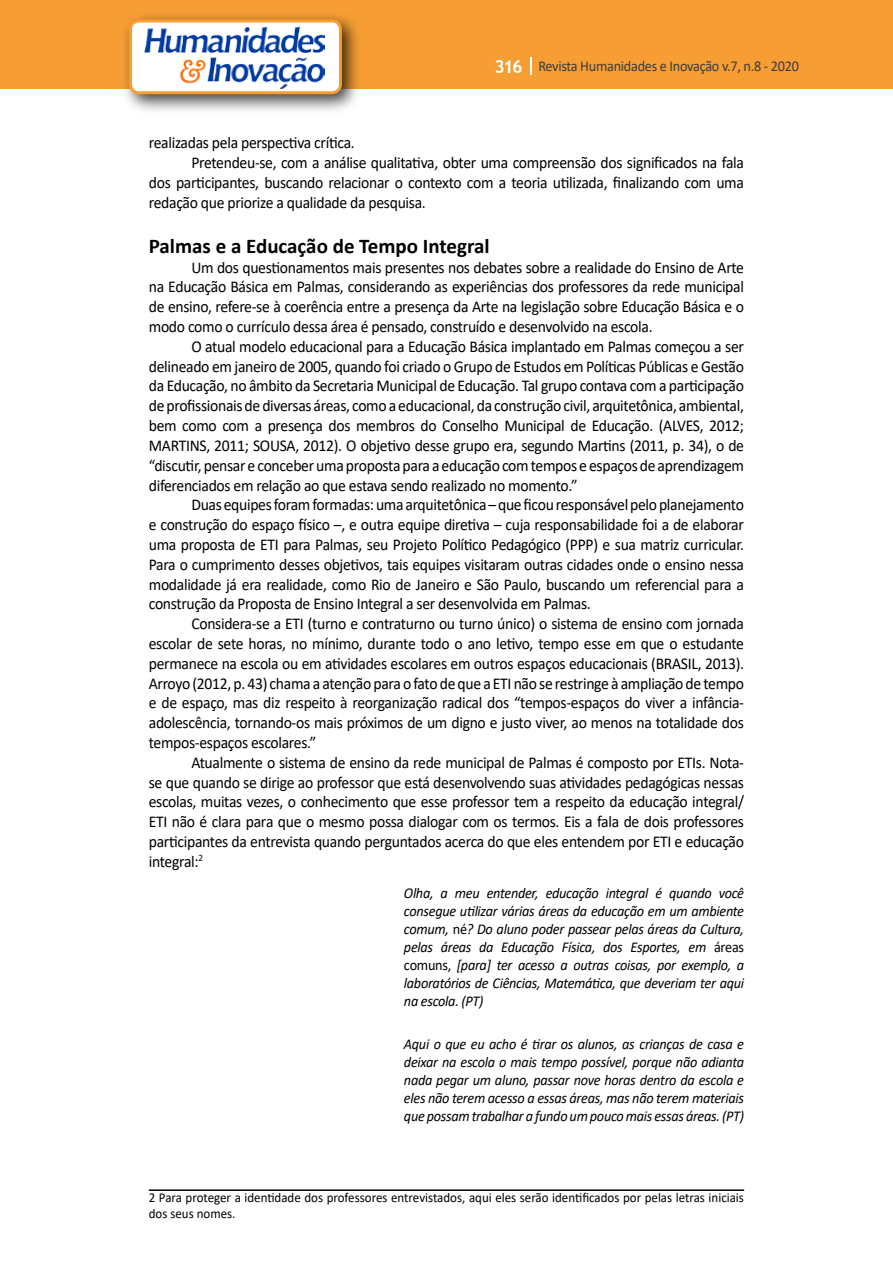
<style>
.page{position:relative;width:893px;height:1263px;background:#fff}
.page>*{position:absolute;margin:0;border:0;box-sizing:border-box;transform-origin:0 0}
.t1{font:700 21px "Calibri";color:#000}
.t2{font:16.5px/19.8px "Calibri";letter-spacing:-.02em;color:#000;text-align:justify;scale:.95 1}
.t3{font:italic 15px/18px "Calibri";letter-spacing:-.02em;color:#000;text-align:justify;scale:.95 1}
.t4{font:15px "Calibri";letter-spacing:-.02em;color:#3c3c3b;scale:.95 1}
.t5{font:13.5px/16.2px "Calibri";color:#000;scale:.96 1}
.s1{font-family:"Trebuchet MS";font-weight:700;font-size:18px;color:#fff}
.s2{font-style:normal}
</style>
<div class="page">
<div style="left:0;top:0;width:893px;height:88px;background:#f69e34"></div>
<svg style="left:530px;top:57px;width:2px;height:18px"></svg>
<div style="left:121px;top:11px;width:241px;height:103px;background:#000;opacity:.75"></div>
<div style="left:130px;top:21px;width:210px;height:72px;background:#fff;border-radius:9px"></div>
<img style="left:144px;top:27px;width:181px;height:62px">
<div style="left:129px;top:19px;width:213px;height:75px;border:3px solid #f69e34;border-radius:9px"></div>
<hr style="left:149px;top:1189px;width:595px;height:2px;background:#000">
<p class="t4" style="left:495px;top:56px;width:322px"><span class="s1">316</span> Revista Humanidades e Inovação v.7, n.8 - 2020</p>
<p class="t2" style="left:149px;top:133px;width:218px">realizadas pela perspectiva crítica.</p>
<p class="t2" style="left:191px;top:152px;width:583px">Pretendeu-se, com a análise qualitativa, obter uma compreensão dos significados na fala</p>
<p class="t2" style="left:149px;top:172px;width:628px">dos participantes, buscando relacionar o contexto com a teoria utilizada, finalizando com uma</p>
<p class="t2" style="left:149px;top:192px;width:293px">redação que priorize a qualidade da pesquisa.</p>
<p class="t1" style="left:149px;top:231px;width:342px">Palmas e a Educação de Tempo Integral</p>
<p class="t2" style="left:149px;top:257px;width:628px;text-indent:43px">Um dos questionamentos mais presentes nos debates sobre a realidade do Ensino de Arte na Educação Básica em Palmas, considerando as experiências dos professores da rede municipal de ensino, refere-se à coerência entre a presença da Arte na legislação sobre Educação Básica e o modo como o currículo dessa área é pensado, construído e desenvolvido na escola.</p>
<p class="t2" style="left:149px;top:336px;width:628px;text-indent:43px">O atual modelo educacional para a Educação Básica implantado em Palmas começou a ser delineado em janeiro de 2005, quando foi criado o Grupo de Estudos em Políticas Públicas e Gestão da Educação, no âmbito da Secretaria Municipal de Educação. Tal grupo contava com a participação de profissionais de diversas áreas, como a educacional, da construção civil, arquitetônica, ambiental, bem como com a presença dos membros do Conselho Municipal de Educação. (ALVES, 2012; MARTINS, 2011; SOUSA, 2012). O objetivo desse grupo era, segundo Martins (2011, p. 34), o de “discutir, pensar e conceber uma proposta para a educação com tempos e espaços de aprendizagem diferenciados em relação ao que estava sendo realizado no momento.”</p>
<p class="t2" style="left:149px;top:494px;width:628px;text-indent:43px">Duas equipes foram formadas: uma arquitetônica – que ficou responsável pelo planejamento e construção do espaço físico –, e outra equipe diretiva – cuja responsabilidade foi a de elaborar uma proposta de ETI para Palmas, seu Projeto Político Pedagógico (PPP) e sua matriz curricular.<br>Para o cumprimento desses objetivos, tais equipes visitaram outras cidades onde o ensino nessa modalidade já era realidade, como Rio de Janeiro e São Paulo, buscando um referencial para a construção da Proposta de Ensino Integral a ser desenvolvida em Palmas.</p>
<p class="t2" style="left:149px;top:613px;width:628px;text-indent:43px">Considera-se a ETI (turno e contraturno ou turno único) o sistema de ensino com jornada escolar de sete horas, no mínimo, durante todo o ano letivo, tempo esse em que o estudante permanece na escola ou em atividades escolares em outros espaços educacionais (BRASIL, 2013).<br>Arroyo (2012, p. 43) chama a atenção para o fato de que a ETI não se restringe à ampliação de tempo e de espaço, mas diz respeito à reorganização radical dos “tempos-espaços do viver a infância&shy;adolescência, tornando-os mais próximos de um digno e justo viver, ao menos na totalidade dos tempos-espaços escolares.”</p>
<p class="t2" style="left:149px;top:752px;width:628px;text-indent:43px">Atualmente o sistema de ensino da rede municipal de Palmas é composto por ETIs. Nota&shy;se que quando se dirige ao professor que está desenvolvendo suas atividades pedagógicas nessas escolas, muitas vezes, o conhecimento que esse professor tem a respeito da educação integral/ ETI não é clara para que o mesmo possa dialogar com os termos. Eis a fala de dois professores participantes da entrevista quando perguntados acerca do que eles entendem por ETI e educação integral:<sup>2</sup></p>
<p class="t3" style="left:404px;top:883px;width:360px">Olha, a meu entender, educação integral é quando você consegue utilizar várias áreas da educação em um ambiente comum, <span class="s2">né</span>? Do aluno poder passear pelas áreas da Cultura, pelas áreas da Educação Física, dos Esportes, em <span class="s2">áreas comuns,</span> [para] ter acesso a outras coisas, por exemplo, a laboratórios de Ciências, Matemática, que deveriam ter aqui na escola. (PT)</p>
<p class="t3" style="left:404px;top:1034px;width:360px">Aqui o que eu acho é tirar os alunos, as crianças de casa e deixar na escola o mais tempo possível, porque não adianta nada pegar um aluno, passar nove horas dentro da escola e eles não terem acesso a essas áreas, mas não terem materiais que possam trabalhar a fundo um pouco mais essas áreas. (PT)</p>
<p class="t5" style="left:149px;top:1189px;width:621px">2 Para proteger a identidade dos professores entrevistados, aqui eles serão identificados por pelas letras iniciais dos seus nomes.</p>
</div>
